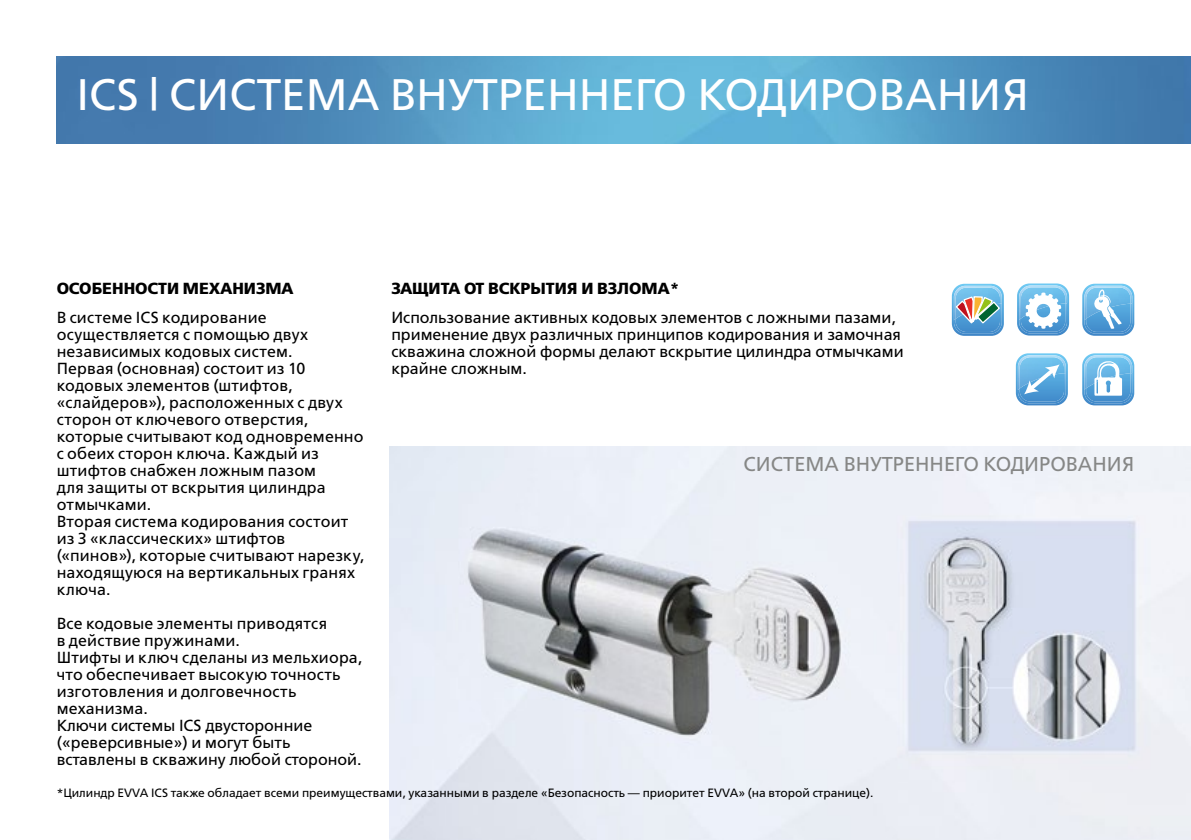
<style>
.page{position:relative;width:1191px;height:840px;background:#fff}
.page>*{position:absolute;margin:0;border:0;box-sizing:border-box;transform-origin:0 0}
.t1{font:44px "Free Set C";color:#fff}
.t2{font:20px "Free Set C";color:#868786}
.t3{font:16px/17px "Free Set C";letter-spacing:.005em;color:#000}
.t4{font:16px "Free Set Bold C";color:#000}
.t5{font:12px "Free Set C";color:#000}
</style>
<div class="page">
<img style="left:57px;top:57px;width:1134px;height:86px">
<img style="left:389px;top:446px;width:802px;height:393px">
<svg style="left:1082px;top:283px;width:52px;height:52px;background:#80bce5"></svg>
<svg style="left:1082px;top:353px;width:52px;height:52px"></svg>
<svg style="left:1017px;top:283px;width:52px;height:52px"></svg>
<svg style="left:1015px;top:353px;width:53px;height:52px;background:#7ab9e3"></svg>
<svg style="left:951px;top:283px;width:53px;height:52px;background:#87b1c7"></svg>
<h1 class="t1" style="left:77px;top:71px;width:954px">ICS | СИСТЕМА ВНУТРЕННЕГО КОДИРОВАНИЯ</h1>
<p class="t4" style="left:57px;top:279px;width:238px">ОСОБЕННОСТИ МЕХАНИЗМА</p>
<p class="t3" style="left:57px;top:308px;width:309px">В системе ICS кодирование осуществляется с помощью двух независимых кодовых систем.<br>Первая (основная) состоит из 10 кодовых элементов (штифтов, «слайдеров»), расположенных с двух сторон от ключевого отверстия, которые считывают код одновременно с обеих сторон ключа. Каждый из штифтов снабжен ложным пазом<br>для защиты от вскрытия цилиндра отмычками.<br>Вторая система кодирования состоит из 3 «классических» штифтов («пинов»), которые считывают нарезку, находящуюся на вертикальных гранях ключа.</p>
<p class="t3" style="left:57px;top:614px;width:307px">Все кодовые элементы приводятся<br>в действие пружинами.<br>Штифты и ключ сделаны из мельхиора, что обеспечивает высокую точность изготовления и долговечность механизма.<br>Ключи системы ICS двусторонние («реверсивные») и могут быть вставлены в скважину любой стороной.</p>
<p class="t4" style="left:391px;top:279px;width:290px">ЗАЩИТА ОТ ВСКРЫТИЯ И ВЗЛОМА*</p>
<p class="t3" style="left:391px;top:308px;width:514px">Использование активных кодовых элементов с ложными пазами, применение двух различных принципов кодирования и замочная скважина сложной формы делают вскрытие цилиндра отмычками крайне сложным.</p>
<p class="t2" style="left:743px;top:452px;width:392px">СИСТЕМА ВНУТРЕННЕГО КОДИРОВАНИЯ</p>
<p class="t5" style="left:57px;top:785px;width:818px">*Цилиндр EVVA ICS также обладает всеми преимуществами, указанными в разделе «Безопасность — приоритет EVVA» (на второй странице).</p>
</div>
